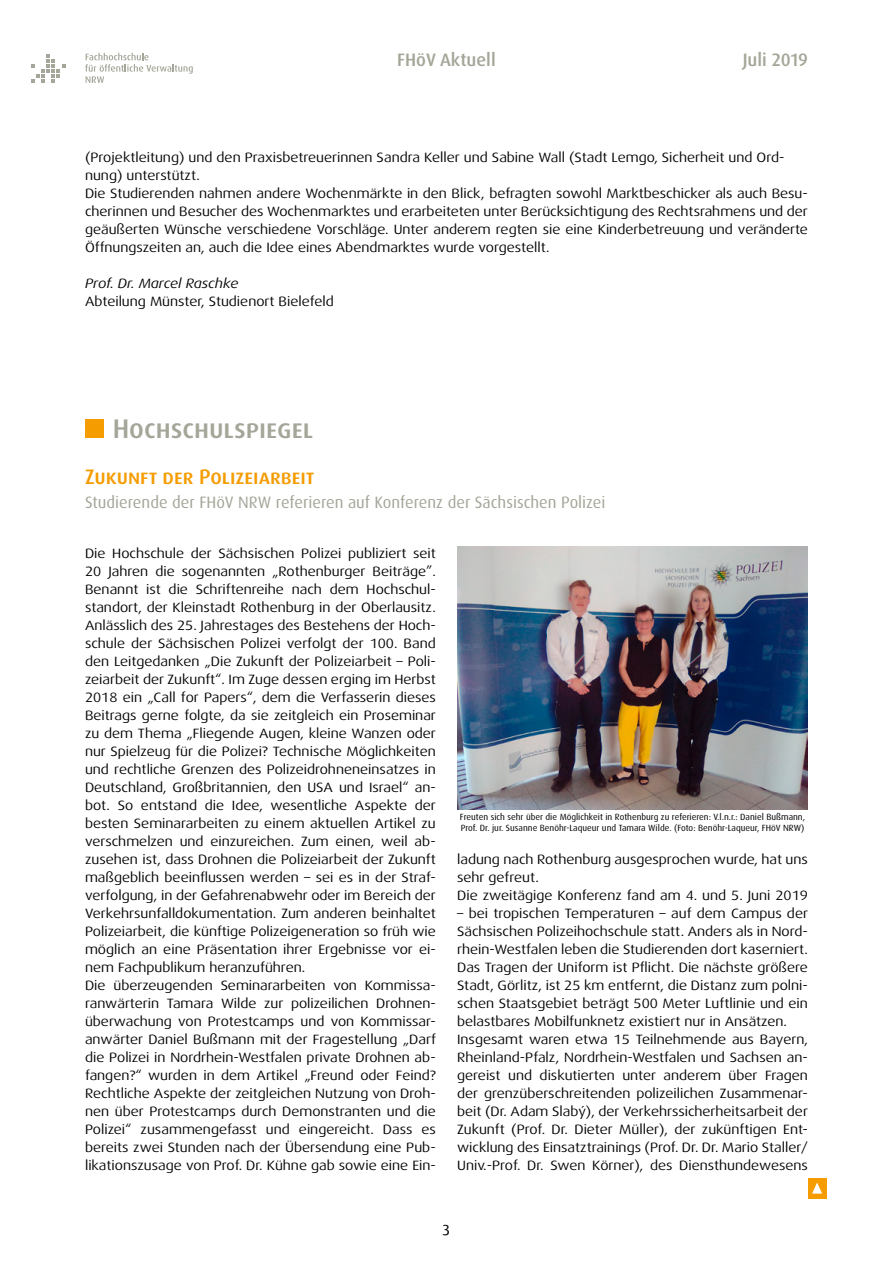
<style>
.page{position:relative;width:893px;height:1263px;background:#fff}
.page>*{position:absolute;margin:0;border:0;box-sizing:border-box;transform-origin:0 0}
.t1{font:500 27px "Dax OT";color:#a3a698}
.t2{font:500 21px "Dax OT";color:#f59c00}
.t3{font:500 18px "Dax OT";color:#a3a698}
.t4{font:16.5px "Dax";color:#a3a698}
.t5{font:15px "Dax Regular Caps";color:#000}
.t6{font:13.5px/18px "Dax Wide";color:#000;text-align:justify}
.t7{font:italic 13.5px "Dax Wide";color:#000}
.t8{font:9px/10.8px "Dax";color:#000}
</style>
<div class="page">
<div style="left:808px;top:1178px;width:18px;height:20px;background:#f59c00"></div>
<svg style="left:812px;top:1182px;width:10px;height:11px"></svg>
<svg style="left:31px;top:54px;width:34px;height:29px"></svg>
<svg style="left:85px;top:53px;width:108px;height:30px"></svg>
<div style="left:85px;top:419px;width:19px;height:19px;background:#f59c00"></div>
<img style="left:457px;top:546px;width:351px;height:263px">
<h3 class="t3" style="left:397px;top:49px;width:100px">FHöV Aktuell</h3>
<h3 class="t3" style="left:743px;top:49px;width:67px">Juli 2019</h3>
<p class="t6" style="left:85px;top:148px;width:701px">(Projektleitung) und den Praxisbetreuerinnen Sandra Keller und Sabine Wall (Stadt Lemgo, Sicherheit und Ord&shy;nung) unterstützt.</p>
<p class="t6" style="left:85px;top:184px;width:724px">Die Studierenden nahmen andere Wochenmärkte in den Blick, befragten sowohl Marktbeschicker als auch Besu&shy;cherinnen und Besucher des Wochenmarktes und erarbeiteten unter Berücksichtigung des Rechtsrahmens und der geäußerten Wünsche verschiedene Vorschläge. Unter anderem regten sie eine Kinderbetreuung und veränderte Öffnungszeiten an, auch die Idee eines Abendmarktes wurde vorgestellt.</p>
<p class="t7" style="left:85px;top:276px;width:155px">Prof. Dr. Marcel Raschke</p>
<p class="t6" style="left:85px;top:292px;width:250px">Abteilung Münster, Studienort Bielefeld</p>
<p class="t1" style="left:113px;top:411px;width:202px">Hochschulspiegel</p>
<p class="t2" style="left:85px;top:463px;width:231px">Zukunft der Polizeiarbeit</p>
<p class="t4" style="left:85px;top:492px;width:522px">Studierende der FHöV NRW referieren auf Konferenz der Sächsischen Polizei</p>
<p class="t6" style="left:85px;top:544px;width:352px">Die Hochschule der Sächsischen Polizei publiziert seit 20 Jahren die sogenannten „Rothenburger Beiträge”.<br>Benannt ist die Schriftenreihe nach dem Hochschul&shy;standort, der Kleinstadt Rothenburg in der Oberlausitz.<br>Anlässlich des 25. Jahrestages des Bestehens der Hoch&shy;schule der Sächsischen Polizei verfolgt der 100. Band den Leitgedanken „Die Zukunft der Polizeiarbeit – Poli&shy;zeiarbeit der Zukunft“. Im Zuge dessen erging im Herbst 2018 ein „Call for Papers“, dem die Verfasserin dieses Beitrags gerne folgte, da sie zeitgleich ein Proseminar zu dem Thema „Fliegende Augen, kleine Wanzen oder nur Spielzeug für die Polizei? Technische Möglichkeiten und rechtliche Grenzen des Polizeidrohneneinsatzes in Deutschland, Großbritannien, den USA und Israel“ an&shy;bot. So entstand die Idee, wesentliche Aspekte der besten Seminararbeiten zu einem aktuellen Artikel zu verschmelzen und einzureichen. Zum einen, weil ab&shy;zusehen ist, dass Drohnen die Polizeiarbeit der Zukunft maßgeblich beeinflussen werden – sei es in der Straf&shy;verfolgung, in der Gefahrenabwehr oder im Bereich der Verkehrsunfalldokumentation. Zum anderen beinhaltet Polizeiarbeit, die künftige Polizeigeneration so früh wie möglich an eine Präsentation ihrer Ergebnisse vor ei&shy;nem Fachpublikum heranzuführen.</p>
<p class="t6" style="left:85px;top:976px;width:352px">Die überzeugenden Seminararbeiten von Kommissa&shy;ranwärterin Tamara Wilde zur polizeilichen Drohnen&shy;überwachung von Protestcamps und von Kommissar&shy;anwärter Daniel Bußmann mit der Fragestellung „Darf die Polizei in Nordrhein-Westfalen private Drohnen ab&shy;fangen?“ wurden in dem Artikel „Freund oder Feind?<br>Rechtliche Aspekte der zeitgleichen Nutzung von Droh&shy;nen über Protestcamps durch Demonstranten und die Polizei“ zusammengefasst und eingereicht. Dass es bereits zwei Stunden nach der Übersendung eine Pub&shy;likationszusage von Prof. Dr. Kühne gab sowie eine Ein-</p>
<p class="t8" style="left:460px;top:812px;width:347px">Freuten sich sehr über die Möglichkeit in Rothenburg zu referieren: V.l.n.r.: Daniel Bußmann,<br>Prof. Dr. jur. Susanne Benöhr-Laqueur und Tamara Wilde. (Foto: Benöhr-Laqueur, FHöV NRW)</p>
<p class="t6" style="left:457px;top:850px;width:352px">ladung nach Rothenburg ausgesprochen wurde, hat uns sehr gefreut.</p>
<p class="t6" style="left:457px;top:886px;width:352px">Die zweitägige Konferenz fand am 4. und 5. Juni 2019</p>
<p class="t6" style="left:457px;top:904px;width:352px">– bei tropischen Temperaturen – auf dem Campus der Sächsischen Polizeihochschule statt. Anders als in Nord&shy;rhein-Westfalen leben die Studierenden dort kaserniert.<br>Das Tragen der Uniform ist Pflicht. Die nächste größere Stadt, Görlitz, ist 25 km entfernt, die Distanz zum polni&shy;schen Staatsgebiet beträgt 500 Meter Luftlinie und ein belastbares Mobilfunknetz existiert nur in Ansätzen.</p>
<p class="t6" style="left:457px;top:1030px;width:352px">Insgesamt waren etwa 15 Teilnehmende aus Bayern, Rheinland-Pfalz, Nordrhein-Westfalen und Sachsen an&shy;gereist und diskutierten unter anderem über Fragen der grenzüberschreitenden polizeilichen Zusammenar&shy;beit (Dr. Adam Slabý), der Verkehrssicherheitsarbeit der Zukunft (Prof. Dr. Dieter Müller), der zukünftigen Ent&shy;wicklung des Einsatztrainings (Prof. Dr. Dr. Mario Staller/ Univ.-Prof. Dr. Swen Körner), des Diensthundewesens</p>
<p class="t5" style="left:443px;top:1219px;width:9px">3</p>
</div>
